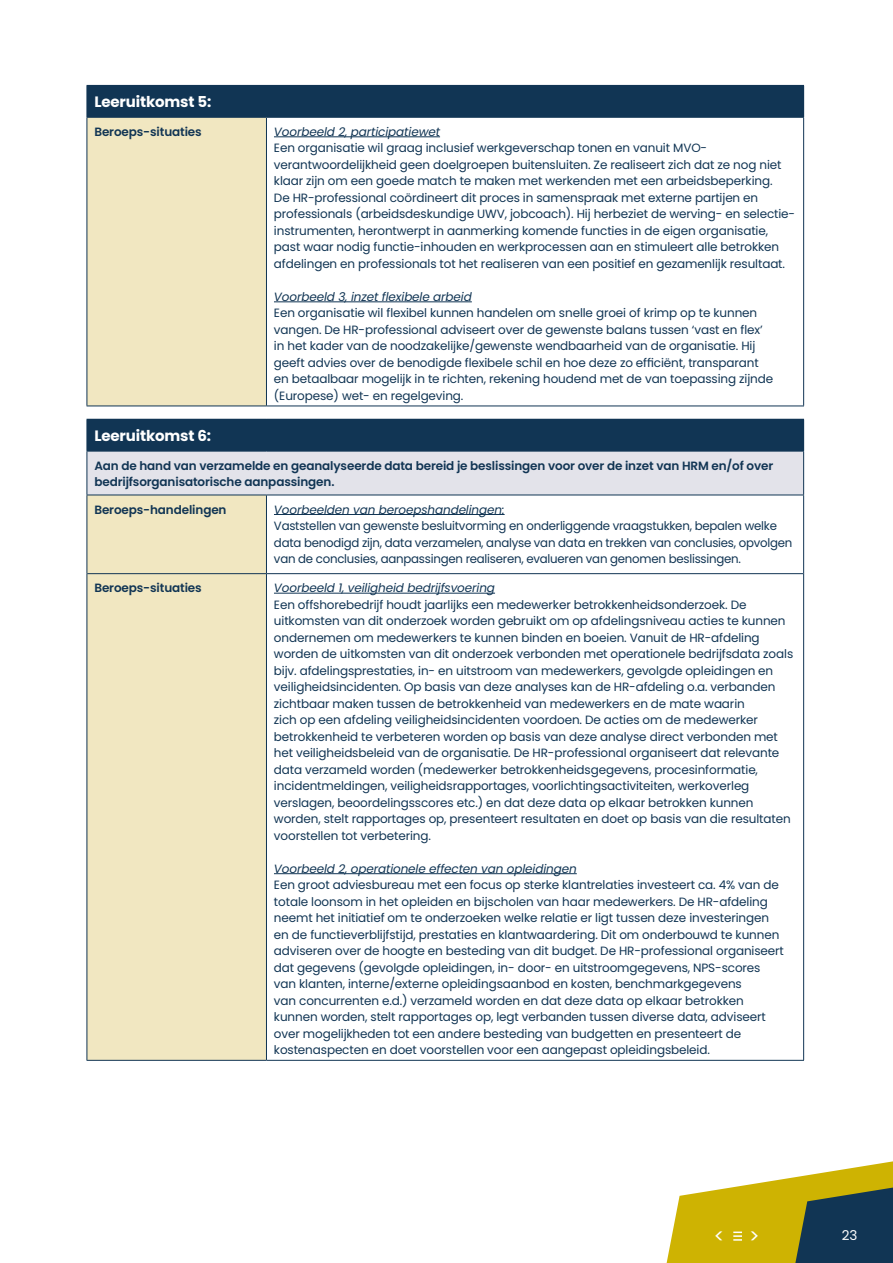
<style>
.page{position:relative;width:893px;height:1263px;background:#fff}
.page>*{position:absolute;margin:0;border:0;box-sizing:border-box;transform-origin:0 0}
.t1{font:19.5px "Poppins";color:#fff}
.t2{font:700 15px "Poppins";letter-spacing:-.01em;color:#fff}
.t3{font:13.5px "Poppins";color:#fff}
.t4{font:12px/16.5px "Poppins";letter-spacing:-.01em;color:#113554}
.t5{font:600 12px/16.5px "Poppins";letter-spacing:-.01em;color:#113554}
.t6{font:italic 12px "Poppins";letter-spacing:-.01em;color:#113554}
</style>
<div class="page">
<svg style="left:667px;top:1161px;width:226px;height:102px"></svg>
<div style="left:87px;top:419px;width:717px;height:32px;background:#113554"></div>
<div style="left:87px;top:451px;width:717px;height:44px;background:#e3e3ea"></div>
<div style="left:88px;top:496px;width:178px;height:564px;background:#f1e7c1"></div>
<hr style="left:87px;top:451px;width:179px;height:1px;background:#113554">
<hr style="left:87px;top:451px;width:1px;height:44px;background:#113554">
<hr style="left:266px;top:451px;width:538px;height:1px;background:#113554">
<hr style="left:803px;top:451px;width:1px;height:44px;background:#113554">
<hr style="left:87px;top:495px;width:179px;height:1px;background:#113554">
<hr style="left:266px;top:495px;width:538px;height:1px;background:#113554">
<hr style="left:87px;top:573px;width:179px;height:1px;background:#113554">
<hr style="left:266px;top:573px;width:537px;height:1px;background:#113554">
<hr style="left:87px;top:1060px;width:179px;height:1px;background:#113554">
<hr style="left:266px;top:1060px;width:538px;height:1px;background:#113554">
<hr style="left:87px;top:495px;width:1px;height:79px;background:#113554">
<hr style="left:266px;top:495px;width:1px;height:78px;background:#113554">
<hr style="left:803px;top:495px;width:1px;height:79px;background:#113554">
<hr style="left:87px;top:574px;width:1px;height:486px;background:#113554">
<hr style="left:266px;top:574px;width:1px;height:486px;background:#113554">
<hr style="left:803px;top:574px;width:1px;height:486px;background:#113554">
<hr style="left:274px;top:514px;width:231px;height:1px;background:#113554">
<hr style="left:274px;top:593px;width:221px;height:1px;background:#113554">
<hr style="left:274px;top:873px;width:303px;height:1px;background:#113554">
<div style="left:87px;top:85px;width:717px;height:32px;background:#113554"></div>
<div style="left:87px;top:117px;width:179px;height:289px;background:#f1e7c1"></div>
<hr style="left:87px;top:117px;width:179px;height:1px;background:#113554">
<hr style="left:266px;top:117px;width:538px;height:1px;background:#113554">
<hr style="left:87px;top:406px;width:179px;height:1px;background:#113554">
<hr style="left:266px;top:406px;width:538px;height:1px;background:#113554">
<hr style="left:87px;top:118px;width:1px;height:288px;background:#113554">
<hr style="left:266px;top:118px;width:1px;height:288px;background:#113554">
<hr style="left:803px;top:118px;width:1px;height:288px;background:#113554">
<hr style="left:274px;top:137px;width:166px;height:1px;background:#113554">
<hr style="left:274px;top:302px;width:198px;height:1px;background:#113554">
<p class="t2" style="left:94px;top:93px;width:118px">Leeruitkomst 5:</p>
<p class="t5" style="left:94px;top:124px;width:109px">Beroeps-situaties</p>
<p class="t6" style="left:274px;top:125px;width:168px">Voorbeeld 2, participatiewet</p>
<p class="t4" style="left:274px;top:140px;width:523px">Een organisatie wil graag inclusief werkgeverschap tonen en vanuit MVO&shy;verantwoordelijkheid geen doelgroepen buitensluiten. Ze realiseert zich dat ze nog niet klaar zijn om een goede match te maken met werkenden met een arbeidsbeperking.<br>De HR-professional coördineert dit proces in samenspraak met externe partijen en professionals (arbeidsdeskundige UWV, jobcoach). Hij herbeziet de werving- en selectie&shy;instrumenten, herontwerpt in aanmerking komende functies in de eigen organisatie, past waar nodig functie-inhouden en werkprocessen aan en stimuleert alle betrokken afdelingen en professionals tot het realiseren van een positief en gezamenlijk resultaat.</p>
<p class="t6" style="left:274px;top:290px;width:199px">Voorbeeld 3, inzet flexibele arbeid</p>
<p class="t4" style="left:274px;top:305px;width:501px">Een organisatie wil flexibel kunnen handelen om snelle groei of krimp op te kunnen vangen. De HR-professional adviseert over de gewenste balans tussen ‘vast en flex’ in het kader van de noodzakelijke/gewenste wendbaarheid van de organisatie. Hij geeft advies over de benodigde flexibele schil en hoe deze zo efficiënt, transparant en betaalbaar mogelijk in te richten, rekening houdend met de van toepassing zijnde (Europese) wet- en regelgeving.</p>
<p class="t2" style="left:94px;top:427px;width:118px">Leeruitkomst 6:</p>
<p class="t5" style="left:94px;top:457px;width:680px">Aan de hand van verzamelde en geanalyseerde data bereid je beslissingen voor over de inzet van HRM en/of over bedrijfsorganisatorische aanpassingen.</p>
<p class="t5" style="left:94px;top:501px;width:134px">Beroeps-handelingen</p>
<p class="t6" style="left:274px;top:502px;width:232px">Voorbeelden van beroepshandelingen:</p>
<p class="t4" style="left:274px;top:518px;width:520px">Vaststellen van gewenste besluitvorming en onderliggende vraagstukken, bepalen welke data benodigd zijn, data verzamelen, analyse van data en trekken van conclusies, opvolgen van de conclusies, aanpassingen realiseren, evalueren van genomen beslissingen.</p>
<p class="t5" style="left:94px;top:580px;width:109px">Beroeps-situaties</p>
<p class="t6" style="left:274px;top:581px;width:223px">Voorbeeld 1, veiligheid bedrijfsvoering</p>
<p class="t4" style="left:274px;top:596px;width:521px">Een offshorebedrijf houdt jaarlijks een medewerker betrokkenheidsonderzoek. De uitkomsten van dit onderzoek worden gebruikt om op afdelingsniveau acties te kunnen ondernemen om medewerkers te kunnen binden en boeien. Vanuit de HR-afdeling worden de uitkomsten van dit onderzoek verbonden met operationele bedrijfsdata zoals bijv. afdelingsprestaties, in- en uitstroom van medewerkers, gevolgde opleidingen en veiligheidsincidenten. Op basis van deze analyses kan de HR-afdeling o.a. verbanden zichtbaar maken tussen de betrokkenheid van medewerkers en de mate waarin<br>zich op een afdeling veiligheidsincidenten voordoen. De acties om de medewerker betrokkenheid te verbeteren worden op basis van deze analyse direct verbonden met het veiligheidsbeleid van de organisatie. De HR-professional organiseert dat relevante data verzameld worden (medewerker betrokkenheidsgegevens, procesinformatie, incidentmeldingen, veiligheidsrapportages, voorlichtingsactiviteiten, werkoverleg verslagen, beoordelingsscores etc.) en dat deze data op elkaar betrokken kunnen worden, stelt rapportages op, presenteert resultaten en doet op basis van die resultaten voorstellen tot verbetering.</p>
<p class="t6" style="left:274px;top:862px;width:304px">Voorbeeld 2, operationele effecten van opleidingen</p>
<p class="t4" style="left:274px;top:877px;width:511px">Een groot adviesbureau met een focus op sterke klantrelaties investeert ca. 4% van de totale loonsom in het opleiden en bijscholen van haar medewerkers. De HR-afdeling neemt het initiatief om te onderzoeken welke relatie er ligt tussen deze investeringen en de functieverblijfstijd, prestaties en klantwaardering. Dit om onderbouwd te kunnen adviseren over de hoogte en besteding van dit budget. De HR-professional organiseert dat gegevens (gevolgde opleidingen, in- door- en uitstroomgegevens, NPS-scores van klanten, interne/externe opleidingsaanbod en kosten, benchmarkgegevens<br>van concurrenten e.d.) verzameld worden en dat deze data op elkaar betrokken kunnen worden, stelt rapportages op, legt verbanden tussen diverse data, adviseert over mogelijkheden tot een andere besteding van budgetten en presenteert de kostenaspecten en doet voorstellen voor een aangepast opleidingsbeleid.</p>
<h1 class="t1" style="left:714px;top:1225px;width:12px">&lt;</h1>
<h1 class="t1" style="left:749px;top:1225px;width:12px">&gt;</h1>
<p class="t3" style="left:842px;top:1228px;width:17px">23</p>
</div>
